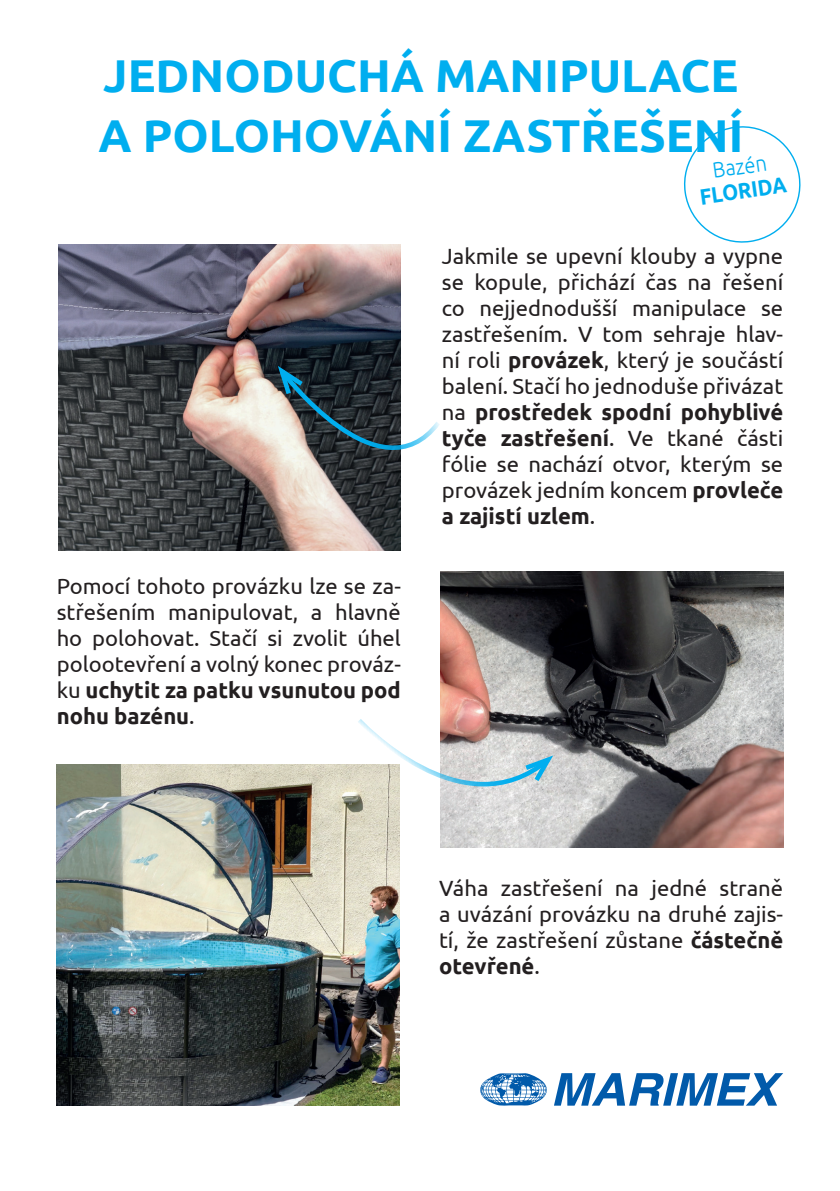
<style>
.page{position:relative;width:840px;height:1191px;background:#fff}
.page>*{position:absolute;margin:0;border:0;box-sizing:border-box;transform-origin:0 0}
.t1{font:700 46px/60px "Ubuntu";color:#00aeef}
.t2{font:700 22.4px "Ubuntu";color:#00aeef;scale:.9 1}
.t3{font:300 22.4px "Ubuntu";color:#00aeef;scale:.9 1}
.t4{font:22px/26px "Ubuntu";color:#231f20;text-align:justify}
.s1{font-weight:700}
</style>
<div class="page">
<img style="left:58px;top:245px;width:342px;height:305px">
<img style="left:440px;top:571px;width:342px;height:277px">
<svg style="left:683px;top:126px;width:118px;height:117px"></svg>
<img style="left:57px;top:764px;width:342px;height:342px">
<svg style="left:480px;top:1073px;width:302px;height:32px"></svg>
<svg style="left:275px;top:360px;width:165px;height:115px"></svg>
<svg style="left:354px;top:716px;width:204px;height:116px"></svg>
<h1 class="t1" style="left:98px;top:45px;width:646px">JEDNODUCHÁ MANIPULACE<br>A POLOHOVÁNÍ ZASTŘEŠENÍ</h1>
<p class="t3" style="left:710px;top:157px;width:62px;rotate:-8deg">Bazén</p>
<p class="t2" style="left:697px;top:183px;width:98px;rotate:-8deg">FLORIDA</p>
<p class="t4" style="left:57px;top:572px;width:345px">Pomocí tohoto provázku lze se za&shy;střešením manipulovat, a hlavně ho polohovat. Stačí si zvolit úhel polootevření a volný konec prováz&shy;ku <span class="s1">uchytit za patku vsunutou pod nohu bazénu</span>.</p>
<p class="t4" style="left:441px;top:242px;width:342px">Jakmile se upevní klouby a vypne se kopule, přichází čas na řešení co nejjednodušší manipulace se zastřešením. V tom sehraje hlav&shy;ní roli <span class="s1">provázek</span>, který je součástí balení. Stačí ho jednoduše přivázat na <span class="s1">prostředek spodní pohyblivé tyče zastřešení</span>. Ve tkané části fólie se nachází otvor, kterým se provázek jedním koncem <span class="s1">provleče a zajistí uzlem</span>.</p>
<p class="t4" style="left:439px;top:874px;width:345px">Váha zastřešení na jedné straně a uvázání provázku na druhé zajis&shy;tí, že zastřešení zůstane <span class="s1">částečně otevřené</span>.</p>
</div>
